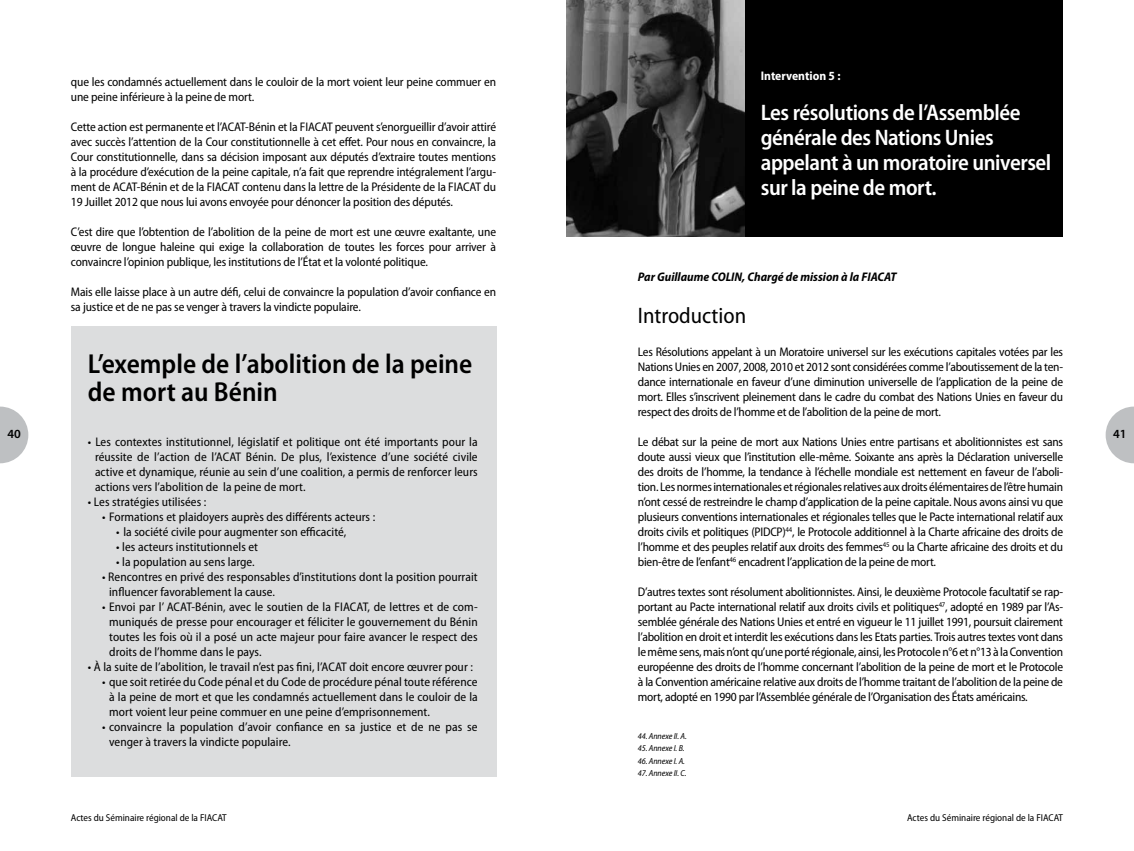
<style>
.page{position:relative;width:1134px;height:851px;background:#fff}
.page>*{position:absolute;margin:0;border:0;box-sizing:border-box;transform-origin:0 0}
.t1{font:600 semi-condensed 27.5px/27.5px "Myriad Pro";color:#000}
.t2{font:600 semi-condensed 22.5px/25px "Myriad Pro";letter-spacing:-.02em;color:#fff}
.t3{font:semi-condensed 22.5px "Myriad Pro";color:#000}
.t4{font:semi-condensed 12.5px/15px "Myriad Pro";color:#000;text-align:justify}
.t5{font:italic 700 semi-condensed 12.5px "Myriad Pro";color:#000}
.t6{font:700 semi-condensed 12.5px "Myriad Pro";color:#fff}
.t7{font:600 12.5px "Myriad Pro";color:#000}
.t8{font:semi-condensed 10px "Myriad Pro";color:#000}
.t9{font:italic semi-condensed 8.75px "Myriad Pro";letter-spacing:-.01em;color:#000}
</style>
<div class="page">
<svg style="left:0;top:406px;width:28px;height:57px"></svg>
<svg style="left:1106px;top:406px;width:28px;height:57px"></svg>
<div style="left:71px;top:326px;width:425px;height:450px;background:#dcddde"></div>
<div style="left:735px;top:0;width:328px;height:236px;background:#000"></div>
<img style="left:567px;top:0;width:177px;height:236px">
<p class="t7" style="left:7px;top:426px;width:15px">40</p>
<p class="t4" style="left:71px;top:74px;width:427px">que les condamnés actuellement dans le couloir de la mort voient leur peine commuer en une peine inférieure à la peine de mort.</p>
<p class="t4" style="left:71px;top:119px;width:427px">Cette action est permanente et l’ACAT-Bénin et la FIACAT peuvent s’enorgueillir d’avoir attiré avec succès l’attention de la Cour constitutionnelle à cet effet. Pour nous en convaincre, la Cour constitutionnelle, dans sa décision imposant aux députés d’extraire toutes mentions à la procédure d’exécution de la peine capitale, n’a fait que reprendre intégralement l’argu&shy;ment de ACAT-Bénin et de la FIACAT contenu dans la lettre de la Présidente de la FIACAT du 19 Juillet 2012 que nous lui avons envoyée pour dénoncer la position des députés.</p>
<p class="t4" style="left:71px;top:224px;width:427px">C’est dire que l’obtention de l’abolition de la peine de mort est une œuvre exaltante, une œuvre de longue haleine qui exige la collaboration de toutes les forces pour arriver à convaincre l’opinion publique, les institutions de l’État et la volonté politique.</p>
<p class="t4" style="left:71px;top:284px;width:427px">Mais elle laisse place à un autre défi, celui de convaincre la population d’avoir confiance en sa justice et de ne pas se venger à travers la vindicte populaire.</p>
<h1 class="t1" style="left:88px;top:350px;width:386px">L’exemple de l’abolition de la peine de mort au Bénin</h1>
<p class="t4" style="left:95px;top:434px;width:384px;text-indent:-7px">• Les contextes institutionnel, législatif et politique ont été importants pour la réussite de l’action de l’ACAT Bénin. De plus, l’existence d’une société civile active et dynamique, réunie au sein d’une coalition, a permis de renforcer leurs actions vers l’abolition de la peine de mort.</p>
<p class="t4" style="left:88px;top:494px;width:120px">• Les stratégies utilisées :</p>
<p class="t4" style="left:102px;top:509px;width:275px">• Formations et plaidoyers auprès des différents acteurs :</p>
<p class="t4" style="left:116px;top:524px;width:232px">• la société civile pour augmenter son efficacité,</p>
<p class="t4" style="left:116px;top:539px;width:143px">• les acteurs institutionnels et</p>
<p class="t4" style="left:116px;top:554px;width:140px">• la population au sens large.</p>
<p class="t4" style="left:109px;top:569px;width:370px;text-indent:-7px">• Rencontres en privé des responsables d’institutions dont la position pourrait influencer favorablement la cause.</p>
<p class="t4" style="left:109px;top:599px;width:370px;text-indent:-7px">• Envoi par l’ ACAT-Bénin, avec le soutien de la FIACAT, de lettres et de com&shy;muniqués de presse pour encourager et féliciter le gouvernement du Bénin toutes les fois où il a posé un acte majeur pour faire avancer le respect des droits de l’homme dans le pays.</p>
<p class="t4" style="left:88px;top:659px;width:386px">• À la suite de l’abolition, le travail n’est pas fini, l’ACAT doit encore œuvrer pour :</p>
<p class="t4" style="left:109px;top:674px;width:370px;text-indent:-7px">• que soit retirée du Code pénal et du Code de procédure pénal toute référence à la peine de mort et que les condamnés actuellement dans le couloir de la mort voient leur peine commuer en une peine d’emprisonnement.</p>
<p class="t4" style="left:109px;top:719px;width:370px;text-indent:-7px">• convaincre la population d’avoir confiance en sa justice et de ne pas se venger à travers la vindicte populaire.</p>
<p class="t6" style="left:761px;top:69px;width:81px">Intervention 5 :</p>
<h2 class="t2" style="left:761px;top:101px;width:292px">Les résolutions de l’Assemblée générale des Nations Unies appelant à un moratoire universel sur la peine de mort.</h2>
<p class="t5" style="left:638px;top:270px;width:260px">Par Guillaume COLIN, Chargé de mission à la FIACAT</p>
<h2 class="t3" style="left:638px;top:303px;width:110px">Introduction</h2>
<p class="t4" style="left:638px;top:344px;width:427px">Les Résolutions appelant à un Moratoire universel sur les exécutions capitales votées par les Nations Unies en 2007, 2008, 2010 et 2012 sont considérées comme l’aboutissement de la ten&shy;dance internationale en faveur d’une diminution universelle de l’application de la peine de mort. Elles s’inscrivent pleinement dans le cadre du combat des Nations Unies en faveur du respect des droits de l’homme et de l’abolition de la peine de mort.</p>
<p class="t4" style="left:638px;top:434px;width:427px">Le débat sur la peine de mort aux Nations Unies entre partisans et abolitionnistes est sans doute aussi vieux que l’institution elle-même. Soixante ans après la Déclaration universelle des droits de l’homme, la tendance à l’échelle mondiale est nettement en faveur de l’aboli&shy;tion. Les normes internationales et régionales relatives aux droits élémentaires de l’être humain n’ont cessé de restreindre le champ d’application de la peine capitale. Nous avons ainsi vu que plusieurs conventions internationales et régionales telles que le Pacte international relatif aux droits civils et politiques (PIDCP)<sup>44</sup>, le Protocole additionnel à la Charte africaine des droits de l’homme et des peuples relatif aux droits des femmes<sup>45</sup> ou la Charte africaine des droits et du bien-être de l’enfant<sup>46</sup> encadrent l’application de la peine de mort.</p>
<p class="t4" style="left:638px;top:584px;width:427px">D’autres textes sont résolument abolitionnistes. Ainsi, le deuxième Protocole facultatif se rap&shy;portant au Pacte international relatif aux droits civils et politiques<sup>47</sup>, adopté en 1989 par l’As&shy;semblée générale des Nations Unies et entré en vigueur le 11 juillet 1991, poursuit clairement l’abolition en droit et interdit les exécutions dans les Etats parties. Trois autres textes vont dans le même sens, mais n’ont qu’une porté régionale, ainsi, les Protocole n°6 et n°13 à la Convention européenne des droits de l’homme concernant l’abolition de la peine de mort et le Protocole à la Convention américaine relative aux droits de l’homme traitant de l’abolition de la peine de mort, adopté en 1990 par l’Assemblée générale de l’Organisation des États américains.</p>
<p class="t9" style="left:638px;top:731px;width:50px">44. Annexe II. A.</p>
<p class="t9" style="left:638px;top:743px;width:48px">45. Annexe I. B.</p>
<p class="t9" style="left:638px;top:756px;width:49px">46. Annexe I. A.</p>
<p class="t9" style="left:638px;top:768px;width:50px">47. Annexe II. C.</p>
<p class="t8" style="left:71px;top:812px;width:157px">Actes du Séminaire régional de la FIACAT</p>
<p class="t8" style="left:907px;top:812px;width:157px">Actes du Séminaire régional de la FIACAT</p>
<p class="t7" style="left:1113px;top:426px;width:15px">41</p>
</div>
